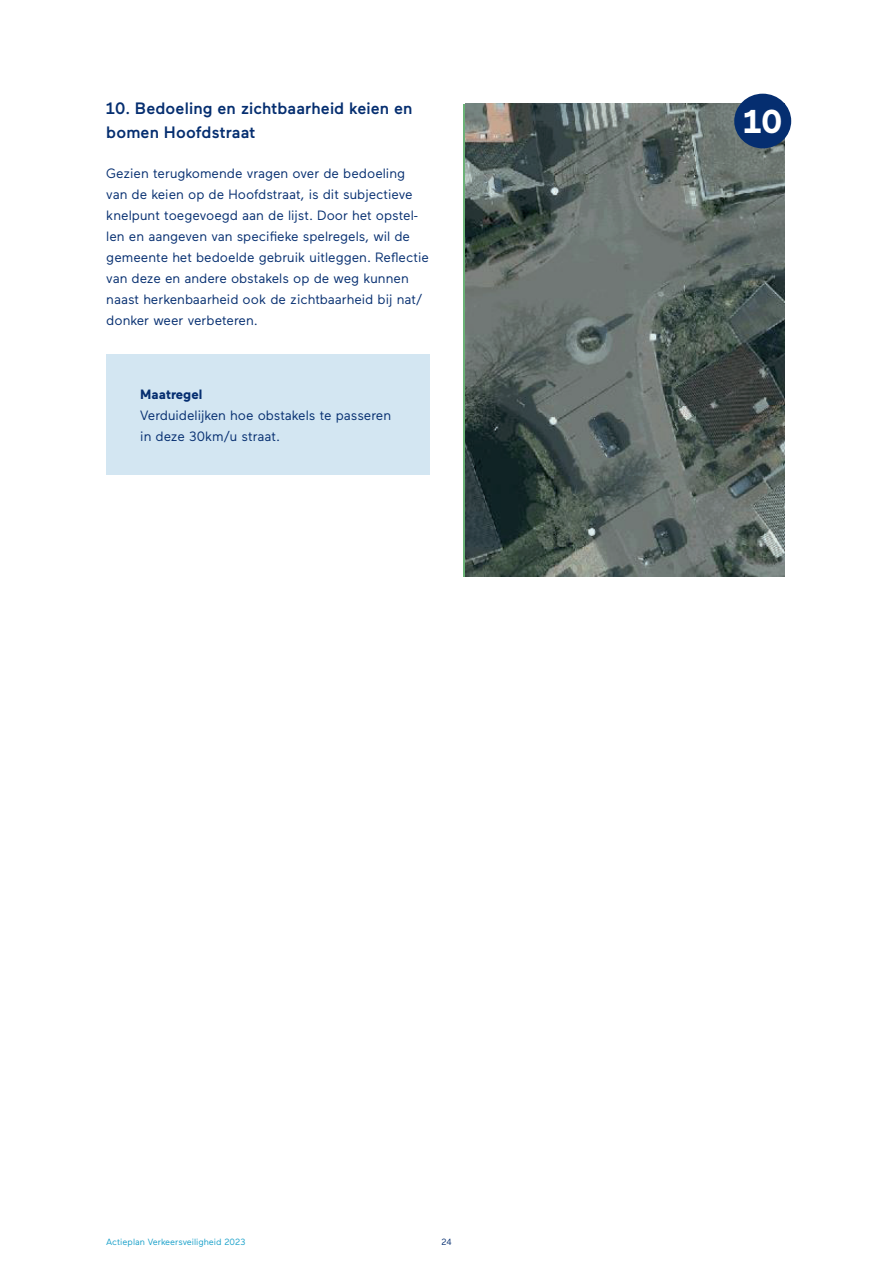
<style>
.page{position:relative;width:893px;height:1263px;background:#fff}
.page>*{position:absolute;margin:0;border:0;box-sizing:border-box;transform-origin:0 0}
.t1{font:700 33px "Maax";color:#fff}
.t2{font:500 16.5px/24px "Maax";letter-spacing:.005em;color:#052e70}
.t3{font:13.5px/21px "Maax";color:#052e70}
.t4{font:700 13.5px "Maax";color:#052e70}
.t5{font:9px "Maax";color:#169fc9}
.t6{font:9px "Maax";color:#052e70}
</style>
<div class="page">
<img style="left:466px;top:104px;width:318px;height:473px">
<div style="left:106px;top:355px;width:323px;height:120px;background:#d3e6f2"></div>
<div style="left:734px;top:94px;width:57px;height:54px;background:#052e70;border-radius:50%"></div>
<p class="t2" style="left:106px;top:96px;width:308px">10. Bedoeling en zichtbaarheid keien en bomen Hoofdstraat</p>
<p class="t3" style="left:106px;top:162px;width:324px">Gezien terugkomende vragen over de bedoeling van de keien op de Hoofdstraat, is dit subjectieve knelpunt toegevoegd aan de lijst. Door het opstel&shy;len en aangeven van specifieke spelregels, wil de gemeente het bedoelde gebruik uitleggen. Reflectie van deze en andere obstakels op de weg kunnen naast herkenbaarheid ook de zichtbaarheid bij nat/ donker weer verbeteren.</p>
<p class="t4" style="left:140px;top:385px;width:64px">Maatregel</p>
<p class="t3" style="left:140px;top:404px;width:252px">Verduidelijken hoe obstakels te passeren in deze 30km/u straat.</p>
<h1 class="t1" style="left:743px;top:100px;width:41px">10</h1>
<p class="t5" style="left:106px;top:1236px;width:141px">Actieplan Verkeersveiligheid 2023</p>
<p class="t6" style="left:441px;top:1236px;width:12px">24</p>
</div>
